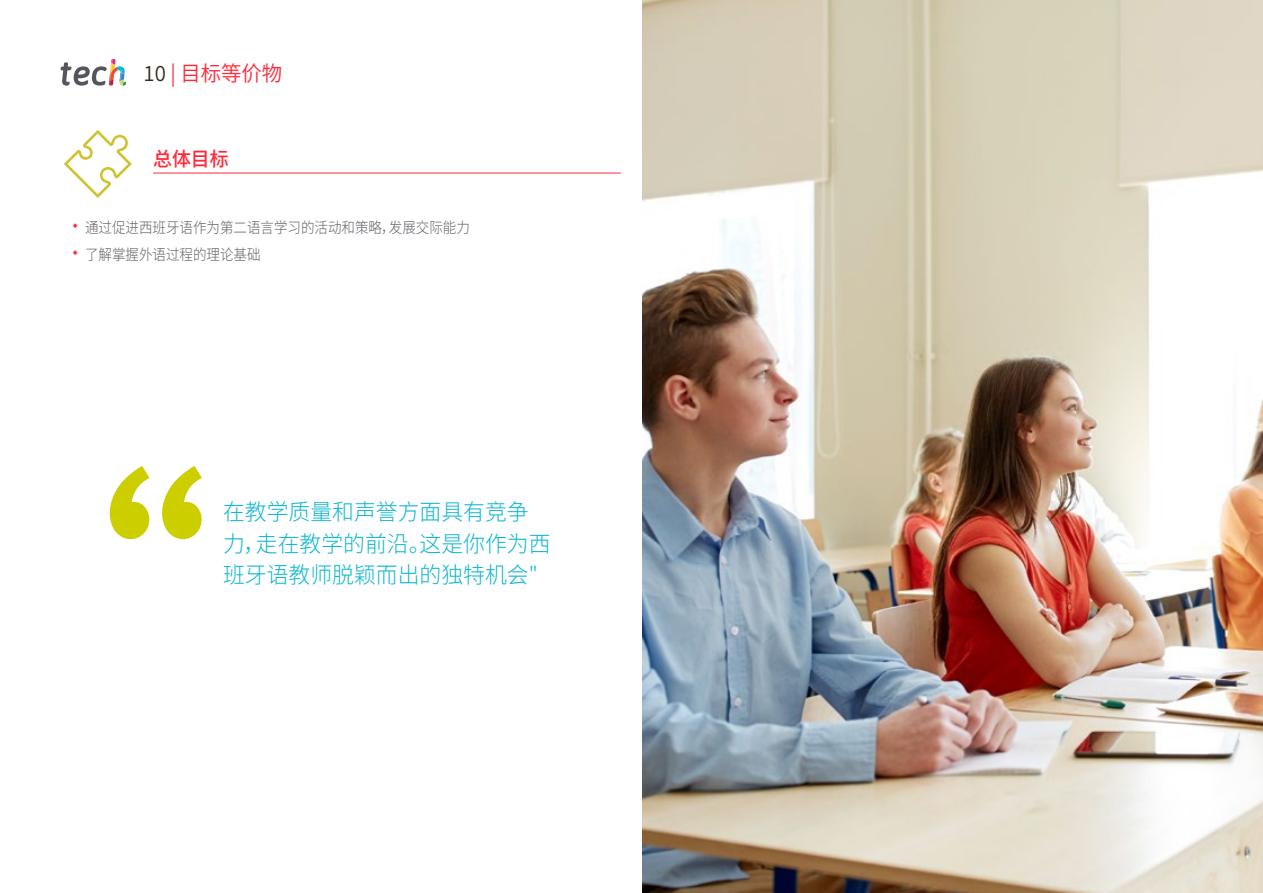
<style>
.page{position:relative;width:1263px;height:893px;background:#fff}
.page>*{position:absolute;margin:0;border:0;box-sizing:border-box;transform-origin:0 0}
.t1{font:300 22.5px/31.5px "Source Han Sans CN";color:#0fb6cf}
.t2{font:21px "Source Han Sans CN";color:#fc2a3b}
.t3{font:500 19.5px "Source Han Sans CN";color:#ff293a}
.t4{font:300 15px/26.7px "Source Han Sans CN";color:#61646a;scale:.9 1}
.s1{color:#312e20}
.s2{color:#ff293a}
</style>
<div class="page">
<hr style="left:153px;top:173px;width:468px;height:1px;background:#ff293a">
<svg style="left:64px;top:130px;width:68px;height:68px"></svg>
<img style="left:642px;top:0;width:621px;height:893px">
<svg style="left:110px;top:466px;width:92px;height:73px"></svg>
<svg style="left:61px;top:59px;width:65px;height:27px"></svg>
<p class="t2" style="left:144px;top:61px;width:140px"><span class="s1">10</span> | 目标<span class="s2">等价物</span></p>
<p class="t3" style="left:153px;top:147px;width:77px">总体目标</p>
<p class="t4" style="left:85px;top:215px;width:429px">通过促进西班牙语作为第二语言学习的活动和策略，发展交际能力了解掌握外语过程的理论基础</p>
<p class="t1" style="left:223px;top:497px;width:329px">在教学质量和声誉方面具有竞争力，走在教学的前沿。这是你作为西班牙语教师脱颖而出的独特机会"</p>
</div>
